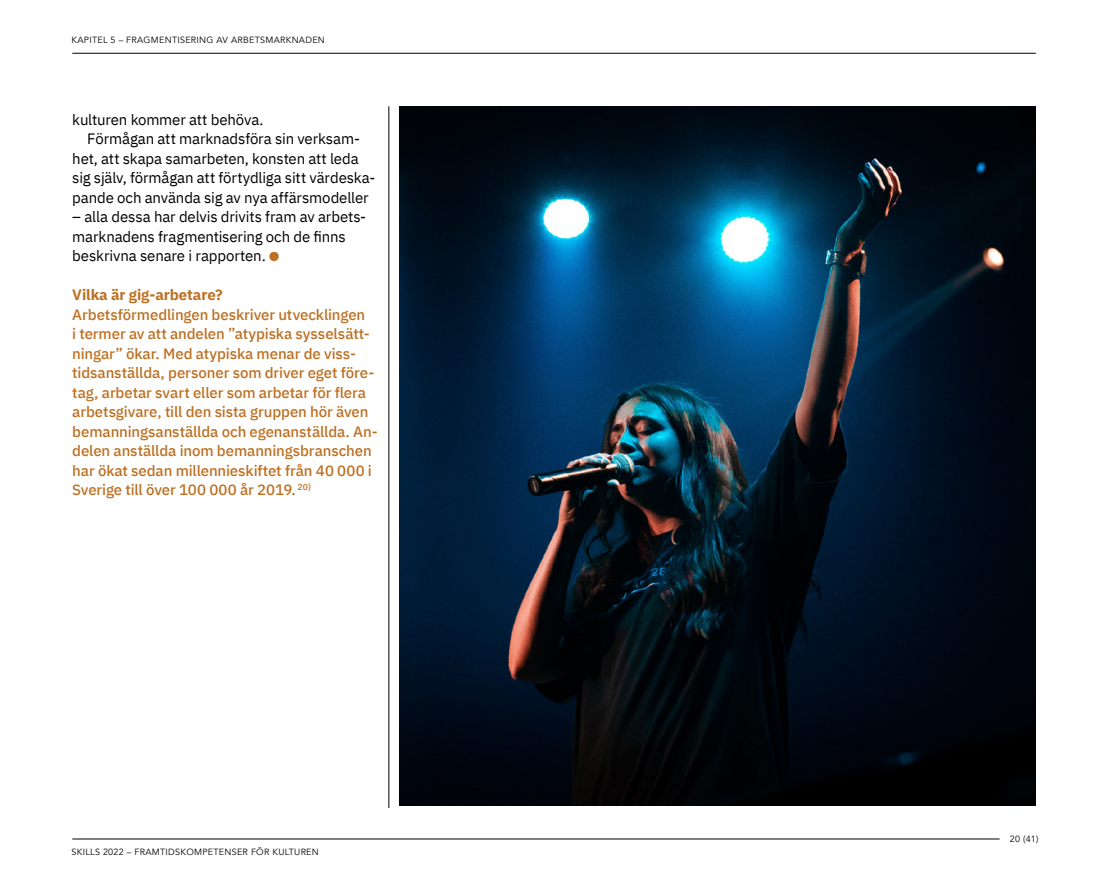
<style>
.page{position:relative;width:1106px;height:893px;background:#fff}
.page>*{position:absolute;margin:0;border:0;box-sizing:border-box;transform-origin:0 0}
.t1{font:500 15px/19.5px "IBM Plex Sans";letter-spacing:-.005em;color:#bd7022}
.t2{font:15px/19.5px "IBM Plex Sans";letter-spacing:-.01em;color:#000}
.t3{font:700 15px "IBM Plex Sans";letter-spacing:-.005em;color:#bd7022}
.t4{font:9px "Avenir";letter-spacing:.03em;color:#000}
.s1{font-family:"AG Book Rounded";font-weight:700;font-size:30px;color:#bd7022}
</style>
<div class="page">
<hr style="left:388px;top:106px;width:1px;height:702px;background:#000">
<img style="left:400px;top:106px;width:635px;height:700px">
<hr style="left:72px;top:839px;width:927px;height:1px;background:#000">
<hr style="left:72px;top:53px;width:963px;height:1px;background:#000">
<p class="t4" style="left:72px;top:35px;width:255px">KAPITEL 5 – FRAGMENTISERING AV ARBETSMARKNADEN</p>
<p class="t2" style="left:72px;top:108px;width:193px">kulturen kommer att behöva.</p>
<p class="t2" style="left:87px;top:128px;width:274px">Förmågan att marknadsföra sin verksam-</p>
<p class="t2" style="left:72px;top:147px;width:288px">het, att skapa samarbeten, konsten att leda</p>
<p class="t2" style="left:72px;top:167px;width:304px">sig själv, förmågan att förtydliga sitt värdeska-</p>
<p class="t2" style="left:72px;top:186px;width:298px">pande och använda sig av nya affärsmodeller</p>
<p class="t2" style="left:72px;top:206px;width:295px">– alla dessa har delvis drivits fram av arbets&shy;marknadens fragmentisering och de finns beskrivna senare i rapporten. <span class="s1">•</span></p>
<p class="t3" style="left:72px;top:283px;width:152px">Vilka är gig-arbetare?</p>
<p class="t1" style="left:72px;top:303px;width:307px">Arbetsförmedlingen beskriver utvecklingen<br>i termer av att andelen ”atypiska sysselsätt&shy;ningar” ökar. Med atypiska menar de viss&shy;tidsanställda, personer som driver eget före&shy;tag, arbetar svart eller som arbetar för flera arbetsgivare, till den sista gruppen hör även bemanningsanställda och egenanställda. An&shy;delen anställda inom bemanningsbranschen har ökat sedan millennieskiftet från 40 000 i Sverige till över 100 000 år 2019. <sup>20)</sup></p>
<p class="t4" style="left:72px;top:847px;width:249px">SKILLS 2022 – FRAMTIDSKOMPETENSER FÖR KULTUREN</p>
<p class="t4" style="left:1009px;top:833px;width:30px">20 (41)</p>
</div>
